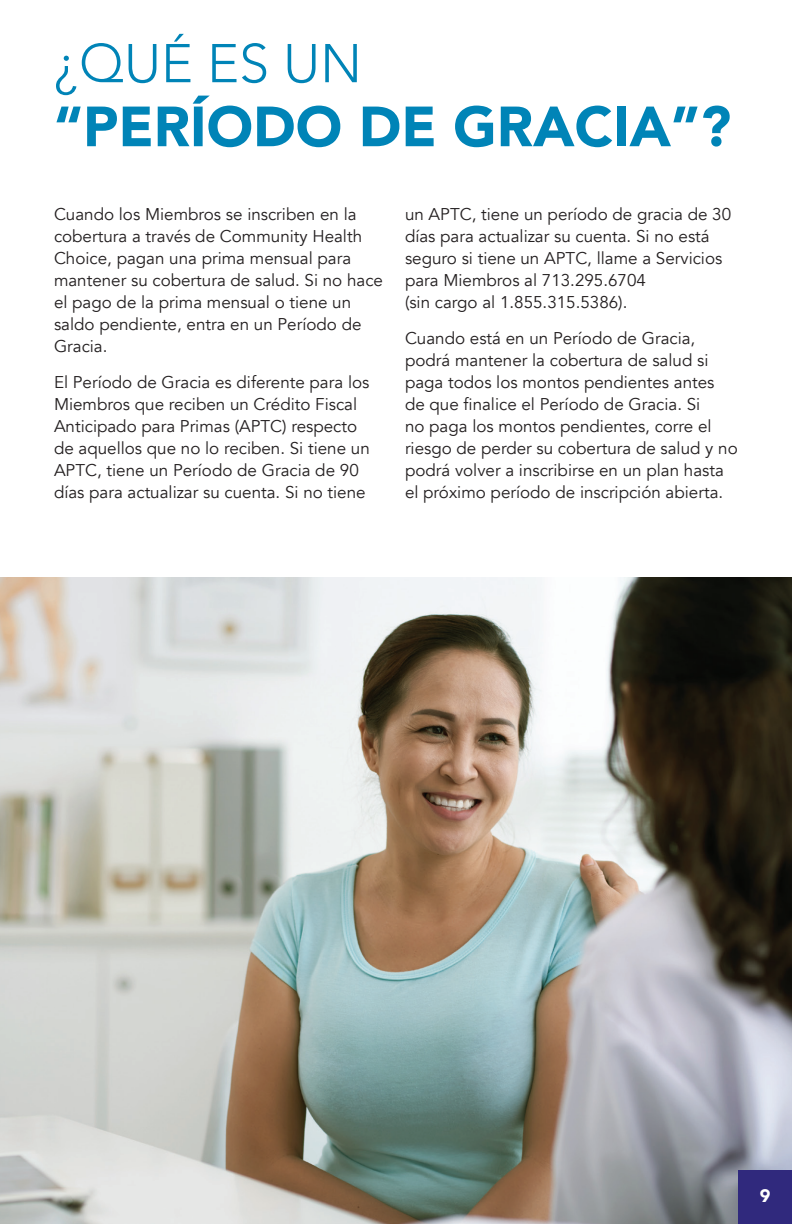
<style>
.page{position:relative;width:792px;height:1224px;background:#fff}
.page>*{position:absolute;margin:0;border:0;box-sizing:border-box;transform-origin:0 0}
.t1{font:900 56px "Avenir";color:#0084b7}
.t2{font:300 54px "Avenir LT Std";color:#0084b7}
.t3{font:900 18px "Avenir";color:#fff}
.t4{font:17px/22px "Avenir";color:#231f20}
</style>
<div class="page">
<img style="left:0;top:577px;width:792px;height:647px">
<div style="left:738px;top:1170px;width:54px;height:54px;background:#30297d"></div>
<img style="left:0;top:577px;width:1px;height:278px">
<h2 class="t2" style="left:54px;top:32px;width:310px">¿QUÉ ES UN</h2>
<h1 class="t1" style="left:54px;top:79px;width:679px">“PERÍODO DE GRACIA”?</h1>
<p class="t4" style="left:54px;top:203px;width:331px">Cuando los Miembros se inscriben en la cobertura a través de Community Health Choice, pagan una prima mensual para mantener su cobertura de salud. Si no hace el pago de la prima mensual o tiene un saldo pendiente, entra en un Período de Gracia.</p>
<p class="t4" style="left:54px;top:372px;width:317px">El Período de Gracia es diferente para los Miembros que reciben un Crédito Fiscal Anticipado para Primas (APTC) respecto de aquellos que no lo reciben. Si tiene un APTC, tiene un Período de Gracia de 90 días para actualizar su cuenta. Si no tiene</p>
<p class="t4" style="left:405px;top:203px;width:328px">un APTC, tiene un período de gracia de 30 días para actualizar su cuenta. Si no está seguro si tiene un APTC, llame a Servicios para Miembros al 713.295.6704<br>(sin cargo al 1.855.315.5386).</p>
<p class="t4" style="left:405px;top:328px;width:334px">Cuando está en un Período de Gracia, podrá mantener la cobertura de salud si paga todos los montos pendientes antes de que finalice el Período de Gracia. Si<br>no paga los montos pendientes, corre el riesgo de perder su cobertura de salud y no podrá volver a inscribirse en un plan hasta el próximo período de inscripción abierta.</p>
<p class="t3" style="left:760px;top:1180px;width:12px">9</p>
</div>
